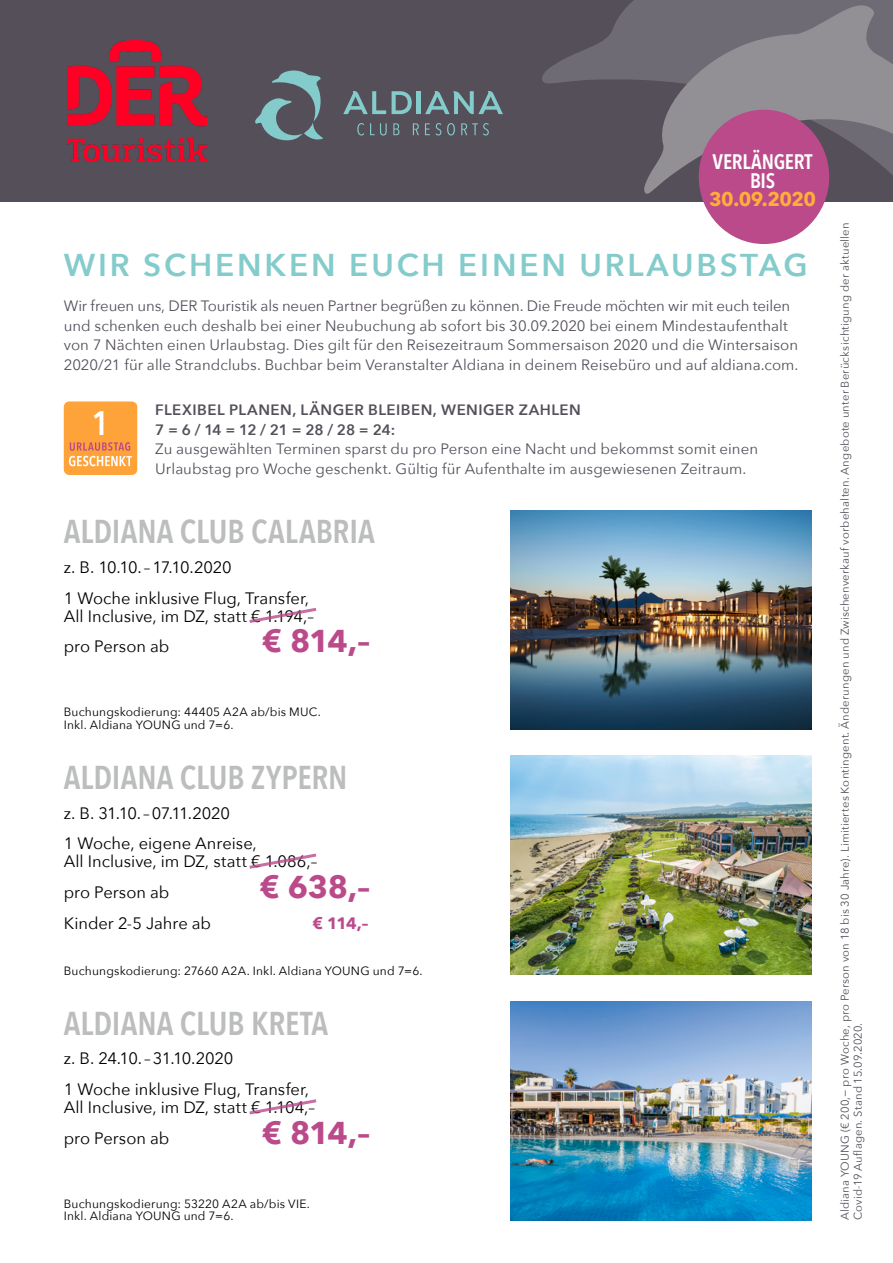
<style>
.page{position:relative;width:893px;height:1263px;background:#fff}
.page>*{position:absolute;margin:0;border:0;box-sizing:border-box;transform-origin:0 0}
.t1{font:600 33px "Avenir Next Condensed";color:#bcbdbd}
.t2{font:600 31.5px "Avenir Next";letter-spacing:.09em;color:#84cbcb}
.t3{font:700 31.5px "Avenir Next";letter-spacing:-.035em;color:#bb4a8b}
.t4{font:600 21px/19.5px "Avenir Next Condensed";letter-spacing:-.015em;color:#fff;text-align:center}
.t5{font:700 19.5px "Avenir Next";letter-spacing:-.03em;color:#ffae37}
.t6{font:16.5px/30.8px "Avenir Next";color:#000}
.t7{font:700 16.5px "Avenir Next";color:#bb4a8b}
.t8{font:15px/19.5px "Avenir Next";letter-spacing:.005em;color:#554f5a}
.t9{font:600 15px/19.5px "Avenir Next";letter-spacing:.03em;color:#554f5a}
.t10{font:12px/12.8px "Avenir Next";letter-spacing:.015em;color:#000}
.t11{font:11.25px/12.8px "Avenir Next";letter-spacing:.015em;color:#554f5a}
</style>
<div class="page">
<div style="left:0;top:0;width:893px;height:211px;background:#554f5a"></div>
<div style="left:0;top:202px;width:893px;height:267px;background:#fff"></div>
<svg style="left:542px;top:0;width:233px;height:244px"></svg>
<svg style="left:644px;top:0;width:249px;height:243px"></svg>
<svg style="left:357px;top:123px;width:7px;height:12px"></svg>
<svg style="left:370px;top:123px;width:17px;height:12px"></svg>
<svg style="left:393px;top:123px;width:6px;height:12px"></svg>
<svg style="left:413px;top:123px;width:6px;height:12px"></svg>
<svg style="left:425px;top:123px;width:16px;height:12px"></svg>
<svg style="left:447px;top:123px;width:8px;height:12px"></svg>
<svg style="left:461px;top:123px;width:28px;height:12px"></svg>
<svg style="left:255px;top:70px;width:68px;height:71px"></svg>
<svg style="left:343px;top:91px;width:43px;height:23px"></svg>
<svg style="left:392px;top:91px;width:20px;height:23px"></svg>
<hr style="left:417px;top:91px;width:4px;height:23px;background:#84cbcb">
<svg style="left:425px;top:91px;width:78px;height:23px"></svg>
<img style="left:67px;top:41px;width:139px;height:120px">
<div style="left:64px;top:401px;width:73px;height:74px;background:#fea23a;border-radius:5px"></div>
<svg style="left:69px;top:442px;width:63px;height:24px"></svg>
<svg style="left:94px;top:411px;width:9px;height:24px"></svg>
<svg style="left:249px;top:607px;width:68px;height:16px"></svg>
<svg style="left:249px;top:853px;width:68px;height:16px"></svg>
<svg style="left:249px;top:1099px;width:68px;height:16px"></svg>
<div style="left:699px;top:110px;width:130px;height:134px;background:#bb4a8b;border-radius:50%"></div>
<img style="left:510px;top:756px;width:302px;height:219px">
<img style="left:510px;top:1001px;width:302px;height:219px">
<img style="left:510px;top:510px;width:302px;height:219px">
<h3 class="t4" style="left:713px;top:151px;width:101px">VERLÄNGERT<br>BIS</h3>
<h3 class="t5" style="left:709px;top:183px;width:108px">30.09.2020</h3>
<h2 class="t2" style="left:64px;top:238px;width:745px">WIR SCHENKEN EUCH EINEN URLAUBSTAG</h2>
<p class="t8" style="left:64px;top:295px;width:736px">Wir freuen uns, DER Touristik als neuen Partner begrüßen zu können. Die Freude möchten wir mit euch teilen und schenken euch deshalb bei einer Neubuchung ab sofort bis 30.09.2020 bei einem Mindestaufenthalt von 7 Nächten einen Urlaubstag. Dies gilt für den Reisezeitraum Sommersaison 2020 und die Wintersaison 2020/21 für alle Strandclubs. Buchbar beim Veranstalter Aldiana in deinem Reisebüro und auf aldiana.com.</p>
<p class="t9" style="left:155px;top:400px;width:427px">FLEXIBEL PLANEN, LÄNGER BLEIBEN, WENIGER ZAHLEN<br>7 = 6 / 14 = 12 / 21 = 28 / 28 = 24:</p>
<p class="t8" style="left:155px;top:439px;width:604px">Zu ausgewählten Terminen sparst du pro Person eine Nacht und bekommst somit einen<br>Urlaubstag pro Woche geschenkt. Gültig für Aufenthalte im ausgewiesenen Zeitraum.</p>
<h1 class="t1" style="left:64px;top:503px;width:312px">ALDIANA CLUB CALABRIA</h1>
<p class="t6" style="left:64px;top:551px;width:247px">z. B. 10.10. –17.10.2020<br>1 Woche inklusive Flug, Transfer,</p>
<p class="t6" style="left:64px;top:600px;width:252px">All Inclusive, im DZ, statt € 1.194,– pro Person ab</p>
<h2 class="t3" style="left:262px;top:614px;width:110px">€ 814,–</h2>
<p class="t10" style="left:64px;top:705px;width:259px">Buchungskodierung: 44405 A2A ab/bis MUC.<br>Inkl. Aldiana YOUNG und 7=6.</p>
<h1 class="t1" style="left:64px;top:749px;width:285px">ALDIANA CLUB ZYPERN</h1>
<p class="t6" style="left:64px;top:797px;width:194px">z. B. 31.10. –07.11.2020<br>1 Woche, eigene Anreise,</p>
<p class="t6" style="left:64px;top:845px;width:255px">All Inclusive, im DZ, statt € 1.086,– pro Person ab<br>Kinder 2-5 Jahre ab</p>
<h2 class="t3" style="left:259px;top:860px;width:112px">€ 638,–</h2>
<p class="t7" style="left:312px;top:909px;width:58px">€ 114,–</p>
<p class="t10" style="left:64px;top:964px;width:360px">Buchungskodierung: 27660 A2A. Inkl. Aldiana YOUNG und 7=6.</p>
<h1 class="t1" style="left:64px;top:994px;width:266px">ALDIANA CLUB KRETA</h1>
<p class="t6" style="left:64px;top:1042px;width:247px">z. B. 24.10. –31.10.2020<br>1 Woche inklusive Flug, Transfer,</p>
<p class="t6" style="left:64px;top:1091px;width:253px">All Inclusive, im DZ, statt € 1.104,– pro Person ab</p>
<h2 class="t3" style="left:262px;top:1106px;width:110px">€ 814,–</h2>
<p class="t10" style="left:64px;top:1197px;width:248px">Buchungskodierung: 53220 A2A ab/bis VIE.<br>Inkl. Aldiana YOUNG und 7=6.</p>
<p class="t11" style="left:838px;top:1220px;width:999px;rotate:-90deg">Aldiana YOUNG (€ 200,− pro Woche, pro Person von 18 bis 30 Jahre). Limitiertes Kontingent. Änderungen und Zwischenverkauf vorbehalten. Angebote unter Berücksichtigung der aktuellen<br>Covid-19 Auflagen. Stand 15.09.2020.</p>
</div>
